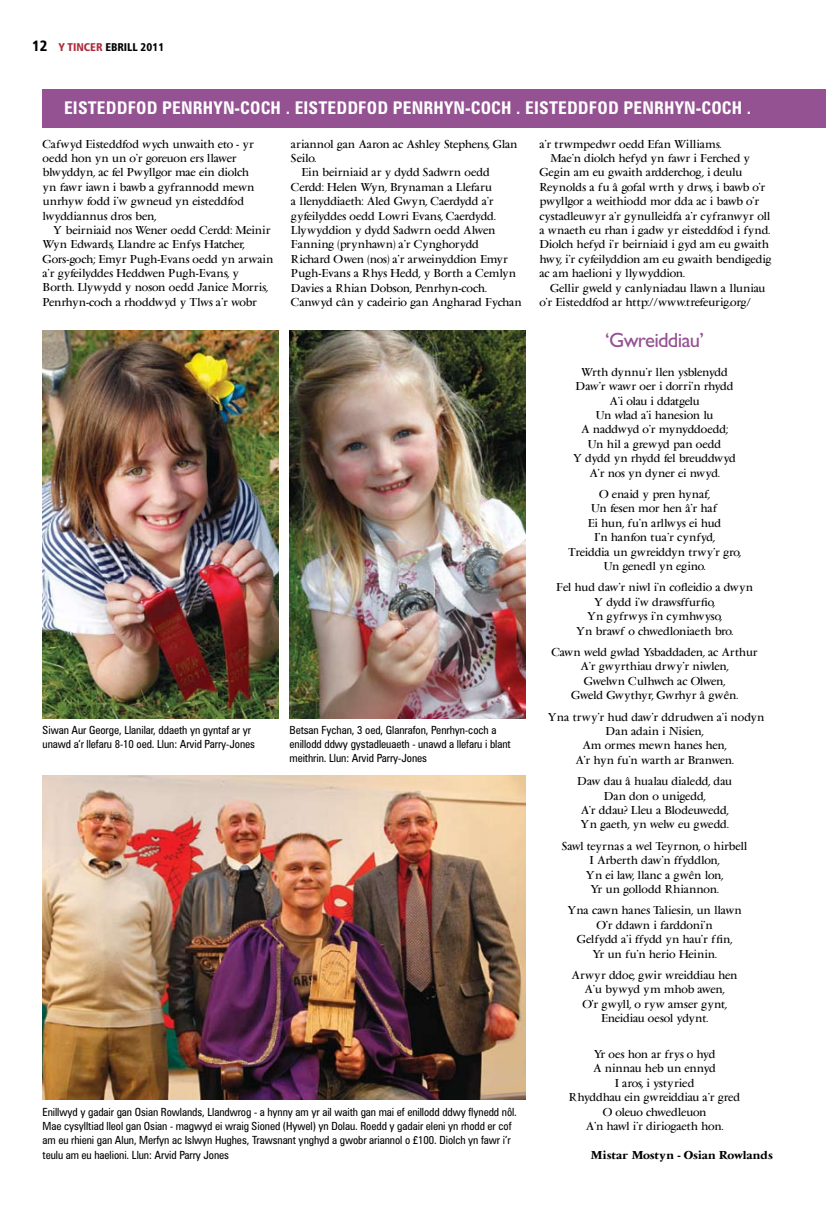
<style>
.page{position:relative;width:826px;height:1205px;background:#fff}
.page>*{position:absolute;margin:0;border:0;box-sizing:border-box;transform-origin:0 0}
.t1{font:20.62px "AZ Sans Roman";letter-spacing:-.03em;color:#945292}
.t2{font:700 condensed 17.5px "Zurich BT";letter-spacing:.01em;color:#fff}
.t3{font:condensed 11.25px/14.4px "Zurich BT";letter-spacing:-.005em;color:#000}
.t4{font:11.25px "Humanist 777 BT Black Condensed B";color:#000}
.t5{font:11px/14.4px "Vendome ICG";letter-spacing:-.025em;color:#000;text-align:center}
.t6{font:11px "Vendome ICG";letter-spacing:-.005em;color:#000}
.t7{font:700 11px "Vendome ICG";letter-spacing:-.015em;color:#000}
.s1{font-size:15px}
.s2{color:#a92b3a}
</style>
<div class="page">
<div style="left:721px;top:89px;width:105px;height:39px;background:#945292"></div>
<img style="left:43px;top:330px;width:236px;height:388px">
<img style="left:289px;top:330px;width:237px;height:388px">
<img style="left:43px;top:776px;width:483px;height:324px">
<div style="left:43px;top:89px;width:729px;height:39px;background:#945292"></div>
<p class="t4" style="left:32px;top:40px;width:134px"><span class="s1">12</span> <span class="s2">Y TINCER</span> EBRILL 2011</p>
<h2 class="t2" style="left:64px;top:97px;width:688px">EISTEDDFOD PENRHYN-COCH . EISTEDDFOD PENRHYN-COCH . EISTEDDFOD PENRHYN-COCH .</h2>
<p class="t5" style="left:43px;top:136px;width:213px;text-align:left">Cafwyd Eisteddfod wych unwaith eto - yr oedd hon yn un o’r goreuon ers llawer blwyddyn, ac fel Pwyllgor mae ein diolch yn fawr iawn i bawb a gyfrannodd mewn unrhyw fodd i’w gwneud yn eisteddfod lwyddiannus dros ben,</p>
<p class="t5" style="left:43px;top:223px;width:232px;text-align:left;text-indent:11px">Y beirniaid nos Wener oedd Cerdd: Meinir Wyn Edwards, Llandre ac Enfys Hatcher, Gors-goch; Emyr Pugh-Evans oedd yn arwain a’r gyfeilyddes Heddwen Pugh-Evans, y Borth. Llywydd y noson oedd Janice Morris, Penrhyn-coch a rhoddwyd y Tlws a’r wobr</p>
<p class="t5" style="left:291px;top:136px;width:228px">ariannol gan Aaron ac Ashley Stephens, Glan</p>
<p class="t5" style="left:291px;top:151px;width:27px">Seilo.</p>
<p class="t5" style="left:301px;top:165px;width:190px">Ein beirniaid ar y dydd Sadwrn oedd</p>
<p class="t5" style="left:291px;top:180px;width:203px">Cerdd: Helen Wyn, Brynaman a Llefaru</p>
<p class="t5" style="left:291px;top:194px;width:204px">a llenyddiaeth: Aled Gwyn, Caerdydd a’r</p>
<p class="t5" style="left:291px;top:208px;width:206px">gyfeilyddes oedd Lowri Evans, Caerdydd.</p>
<p class="t5" style="left:291px;top:223px;width:206px">Llywyddion y dydd Sadwrn oedd Alwen</p>
<p class="t6" style="left:291px;top:237px;width:190px">Fanning (prynhawn) a’r Cynghorydd</p>
<p class="t5" style="left:291px;top:251px;width:219px">Richard Owen (nos) a’r arweinyddion Emyr</p>
<p class="t5" style="left:291px;top:266px;width:227px">Pugh-Evans a Rhys Hedd, y Borth a Cemlyn</p>
<p class="t5" style="left:291px;top:280px;width:197px">Davies a Rhian Dobson, Penrhyn-coch.</p>
<p class="t5" style="left:291px;top:295px;width:232px">Canwyd cân y cadeirio gan Angharad Fychan</p>
<p class="t6" style="left:539px;top:137px;width:184px">a’r trwmpedwr oedd Efan Williams.</p>
<p class="t5" style="left:550px;top:151px;width:202px">Mae’n diolch hefyd yn fawr i Ferched y</p>
<p class="t5" style="left:539px;top:165px;width:205px">Gegin am eu gwaith ardderchog, i deulu</p>
<p class="t5" style="left:539px;top:180px;width:228px">Reynolds a fu â gofal wrth y drws, i bawb o’r</p>
<p class="t5" style="left:539px;top:194px;width:221px">pwyllgor a weithiodd mor dda ac i bawb o’r</p>
<p class="t5" style="left:539px;top:208px;width:232px">cystadleuwyr a’r gynulleidfa a’r cyfranwyr oll</p>
<p class="t5" style="left:539px;top:223px;width:232px">a wnaeth eu rhan i gadw yr eisteddfod i fynd.</p>
<p class="t5" style="left:539px;top:237px;width:231px">Diolch hefyd i’r beirniaid i gyd am eu gwaith</p>
<p class="t5" style="left:539px;top:251px;width:234px">hwy, i’r cyfeilyddion am eu gwaith bendigedig</p>
<p class="t5" style="left:539px;top:266px;width:147px">ac am haelioni y llywyddion.</p>
<p class="t5" style="left:550px;top:280px;width:217px">Gellir gweld y canlyniadau llawn a lluniau</p>
<p class="t5" style="left:539px;top:295px;width:213px">o’r Eisteddfod ar http://www.trefeurig.org/</p>
<p class="t3" style="left:43px;top:722px;width:214px">Siwan Aur George, Llanilar, ddaeth yn gyntaf ar yr unawd a’r llefaru 8-10 oed. Llun: Arvid Parry-Jones</p>
<p class="t3" style="left:289px;top:722px;width:223px">Betsan Fychan, 3 oed, Glanrafon, Penrhyn-coch a enillodd ddwy gystadleuaeth - unawd a llefaru i blant meithrin. Llun: Arvid Parry-Jones</p>
<p class="t3" style="left:43px;top:1104px;width:476px">Enillwyd y gadair gan Osian Rowlands, Llandwrog - a hynny am yr ail waith gan mai ef enillodd ddwy flynedd nôl.<br>Mae cysylltiad lleol gan Osian - magwyd ei wraig Sioned (Hywel) yn Dolau. Roedd y gadair eleni yn rhodd er cof am eu rhieni gan Alun, Merfyn ac Islwyn Hughes, Trawsnant ynghyd a gwobr ariannol o £100. Diolch yn fawr i’r teulu am eu haelioni. Llun: Arvid Parry Jones</p>
<h1 class="t1" style="left:605px;top:328px;width:100px">‘Gwreiddiau’</h1>
<p class="t5" style="left:573px;top:365px;width:164px">Wrth dynnu’r llen ysblenydd<br>Daw’r wawr oer i dorri’n rhydd<br>A’i olau i ddatgelu<br>Un wlad a’i hanesion lu<br>A naddwyd o’r mynyddoedd;<br>Un hil a grewyd pan oedd<br>Y dydd yn rhydd fel breuddwyd<br>A’r nos yn dyner ei nwyd.</p>
<p class="t5" style="left:568px;top:487px;width:174px">O enaid y pren hynaf,<br>Un fesen mor hen â’r haf<br>Ei hun, fu’n arllwys ei hud<br>I’n hanfon tua’r cynfyd,<br>Treiddia un gwreiddyn trwy’r gro,<br>Un genedl yn egino.</p>
<p class="t5" style="left:556px;top:580px;width:199px">Fel hud daw’r niwl i’n cofleidio a dwyn<br>Y dydd i’w drawsffurfio,<br>Yn gyfrwys i’n cymhwyso,<br>Yn brawf o chwedloniaeth bro.</p>
<p class="t5" style="left:551px;top:645px;width:208px">Cawn weld gwlad Ysbaddaden, ac Arthur<br>A’r gwyrthiau drwy’r niwlen,<br>Gwelwn Culhwch ac Olwen,<br>Gweld Gwythyr, Gwrhyr â gwên.</p>
<p class="t5" style="left:548px;top:709px;width:218px">Yna trwy’r hud daw’r ddrudwen a’i nodyn<br>Dan adain i Nisien,<br>Am ormes mewn hanes hen,<br>A’r hyn fu’n warth ar Branwen.</p>
<p class="t5" style="left:577px;top:774px;width:156px">Daw dau â hualau dialedd, dau<br>Dan don o unigedd,<br>A’r ddau? Lleu a Blodeuwedd,<br>Yn gaeth, yn welw eu gwedd.</p>
<p class="t5" style="left:562px;top:838px;width:187px">Sawl teyrnas a wel Teyrnon, o hirbell<br>I Arberth daw’n ffyddlon,<br>Yn ei law, llanc a gwên lon,<br>Yr un gollodd Rhiannon.</p>
<p class="t5" style="left:567px;top:903px;width:176px">Yna cawn hanes Taliesin, un llawn<br>O’r ddawn i farddoni’n<br>Gelfydd a’i ffydd yn hau’r ffin,<br>Yr un fu’n herio Heinin.</p>
<p class="t5" style="left:571px;top:968px;width:168px">Arwyr ddoe, gwir wreiddiau hen<br>A’u bywyd ym mhob awen,<br>O’r gwyll, o ryw amser gynt,<br>Eneidiau oesol ydynt.</p>
<p class="t5" style="left:569px;top:1047px;width:173px">Yr oes hon ar frys o hyd<br>A ninnau heb un ennyd<br>I aros, i ystyried<br>Rhyddhau ein gwreiddiau a’r gred<br>O oleuo chwedleuon<br>A’n hawl i’r diriogaeth hon.</p>
<p class="t7" style="left:590px;top:1147px;width:184px">Mistar Mostyn - Osian Rowlands</p>
</div>
